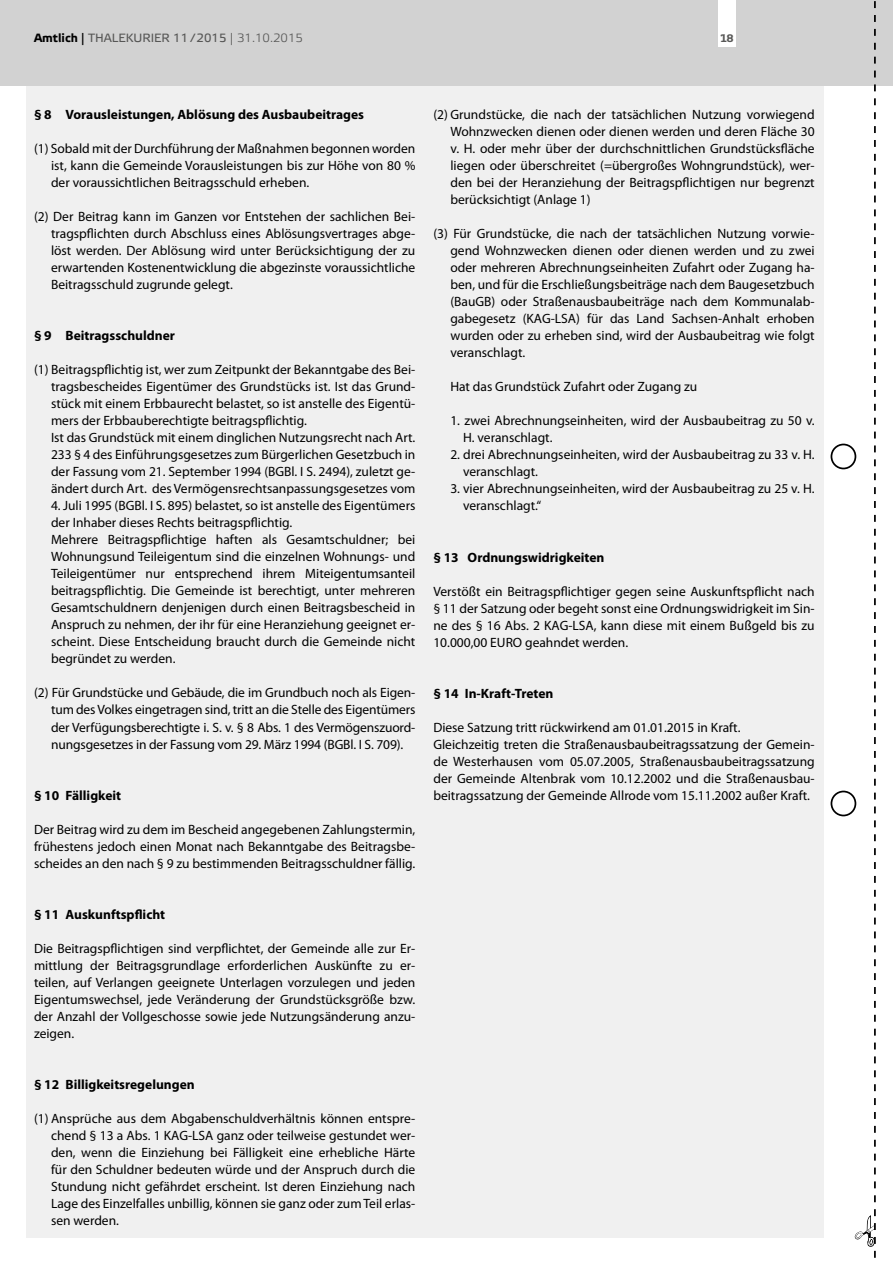
<style>
.page{position:relative;width:893px;height:1263px;background:#fff}
.page>*{position:absolute;margin:0;border:0;box-sizing:border-box;transform-origin:0 0}
.t1{font:13.5px/17px "Myriad Pro";color:#000;text-align:justify}
.t2{font:700 13.5px "Myriad Pro";color:#000}
.t3{font:12px "Elektra Text Pro";color:#575756}
.t4{font:900 10.5px "Diavlo";color:#575756}
.s1{font-weight:700;color:#000}
.s2{color:#000}
.s3{font-family:"Elektra Light Pro"}
</style>
<div class="page">
<div style="left:27px;top:0;width:797px;height:1237px;background:#f0f0f0"></div>
<div style="left:0;top:0;width:893px;height:85px;background:#d2d2d2"></div>
<div style="left:719px;top:0;width:17px;height:47px;background:#fff"></div>
<svg style="left:855px;top:1px;width:21px;height:1257px"></svg>
<div style="left:831px;top:444px;width:25px;height:25px;border:2px solid #000;border-radius:50%"></div>
<div style="left:831px;top:791px;width:25px;height:25px;border:2px solid #000;border-radius:50%"></div>
<p class="t3" style="left:34px;top:32px;width:270px"><span class="s1">Amtlich</span> <span class="s2">|</span> THALEKURIER 11/2015 <span class="s3">| 31.10.2015</span></p>
<p class="t4" style="left:720px;top:31px;width:15px">18</p>
<p class="t2" style="left:34px;top:107px;width:332px">§ 8 Vorausleistungen, Ablösung des Ausbaubeitrages</p>
<p class="t1" style="left:51px;top:140px;width:366px;text-indent:-17px">(1) Sobald mit der Durchführung der Maßnahmen begonnen worden ist, kann die Gemeinde Vorausleistungen bis zur Höhe von 80 % der voraussichtlichen Beitragsschuld erheben.</p>
<p class="t1" style="left:51px;top:208px;width:366px;text-indent:-17px">(2) Der Beitrag kann im Ganzen vor Entstehen der sachlichen Bei&shy;tragspflichten durch Abschluss eines Ablösungsvertrages abge&shy;löst werden. Der Ablösung wird unter Berücksichtigung der zu erwartenden Kostenentwicklung die abgezinste voraussichtliche Beitragsschuld zugrunde gelegt.</p>
<p class="t2" style="left:34px;top:328px;width:143px">§ 9 Beitragsschuldner</p>
<p class="t1" style="left:51px;top:361px;width:366px;text-align:left;text-indent:-17px">(1) Beitragspflichtig ist, wer zum Zeitpunkt der Bekanntgabe des Bei&shy;tragsbescheides Eigentümer des Grundstücks ist. Ist das Grund&shy;stück mit einem Erbbaurecht belastet, so ist anstelle des Eigentü&shy;mers der Erbbauberechtigte beitragspflichtig.<br>Ist das Grundstück mit einem dinglichen Nutzungsrecht nach Art.<br>233 § 4 des Einführungsgesetzes zum Bürgerlichen Gesetzbuch in der Fassung vom 21. September 1994 (BGBl. I S. 2494), zuletzt ge&shy;ändert durch Art. des Vermögensrechtsanpassungsgesetzes vom</p>
<p class="t1" style="left:51px;top:498px;width:366px;text-align:left">4. Juli 1995 (BGBl. I S. 895) belastet, so ist anstelle des Eigentümers der Inhaber dieses Rechts beitragspflichtig.<br>Mehrere Beitragspflichtige haften als Gesamtschuldner; bei Wohnungsund Teileigentum sind die einzelnen Wohnungs- und Teileigentümer nur entsprechend ihrem Miteigentumsanteil beitragspflichtig. Die Gemeinde ist berechtigt, unter mehreren Gesamtschuldnern denjenigen durch einen Beitragsbescheid in Anspruch zu nehmen, der ihr für eine Heranziehung geeignet er&shy;scheint. Diese Entscheidung braucht durch die Gemeinde nicht begründet zu werden.</p>
<p class="t1" style="left:51px;top:685px;width:366px;text-indent:-17px">(2) Für Grundstücke und Gebäude, die im Grundbuch noch als Eigen&shy;tum des Volkes eingetragen sind, tritt an die Stelle des Eigentümers der Verfügungsberechtigte i. S. v. § 8 Abs. 1 des Vermögenszuord&shy;nungsgesetzes in der Fassung vom 29. März 1994 (BGBl. I S. 709).</p>
<p class="t2" style="left:34px;top:787px;width:89px">§ 10 Fälligkeit</p>
<p class="t1" style="left:34px;top:821px;width:383px">Der Beitrag wird zu dem im Bescheid angegebenen Zahlungstermin, frühestens jedoch einen Monat nach Bekanntgabe des Beitragsbe&shy;scheides an den nach § 9 zu bestimmenden Beitragsschuldner fällig.</p>
<p class="t2" style="left:34px;top:906px;width:133px">§ 11 Auskunftspflicht</p>
<p class="t1" style="left:34px;top:940px;width:383px">Die Beitragspflichtigen sind verpflichtet, der Gemeinde alle zur Er&shy;mittlung der Beitragsgrundlage erforderlichen Auskünfte zu er&shy;teilen, auf Verlangen geeignete Unterlagen vorzulegen und jeden Eigentumswechsel, jede Veränderung der Grundstücksgröße bzw. der Anzahl der Vollgeschosse sowie jede Nutzungsänderung anzu&shy;zeigen.</p>
<p class="t2" style="left:34px;top:1077px;width:162px">§ 12 Billigkeitsregelungen</p>
<p class="t1" style="left:51px;top:1110px;width:366px;text-indent:-17px">(1) Ansprüche aus dem Abgabenschuldverhältnis können entspre&shy;chend § 13 a Abs. 1 KAG-LSA ganz oder teilweise gestundet wer&shy;den, wenn die Einziehung bei Fälligkeit eine erhebliche Härte für den Schuldner bedeuten würde und der Anspruch durch die Stundung nicht gefährdet erscheint. Ist deren Einziehung nach Lage des Einzelfalles unbillig, können sie ganz oder zum Teil erlas&shy;sen werden.</p>
<p class="t1" style="left:450px;top:106px;width:366px;text-indent:-17px">(2) Grundstücke, die nach der tatsächlichen Nutzung vorwiegend Wohnzwecken dienen oder dienen werden und deren Fläche 30 v. H. oder mehr über der durchschnittlichen Grundstücksfläche liegen oder überschreitet (=übergroßes Wohngrundstück), wer&shy;den bei der Heranziehung der Beitragspflichtigen nur begrenzt berücksichtigt (Anlage 1)</p>
<p class="t1" style="left:450px;top:226px;width:366px;text-indent:-17px">(3) Für Grundstücke, die nach der tatsächlichen Nutzung vorwie&shy;gend Wohnzwecken dienen oder dienen werden und zu zwei oder mehreren Abrechnungseinheiten Zufahrt oder Zugang ha&shy;ben, und für die Erschließungsbeiträge nach dem Baugesetzbuch (BauGB) oder Straßenausbaubeiträge nach dem Kommunalab&shy;gabegesetz (KAG-LSA) für das Land Sachsen-Anhalt erhoben wurden oder zu erheben sind, wird der Ausbaubeitrag wie folgt veranschlagt.</p>
<p class="t1" style="left:450px;top:379px;width:248px">Hat das Grundstück Zufahrt oder Zugang zu</p>
<p class="t1" style="left:463px;top:413px;width:353px;text-indent:-13px">1. zwei Abrechnungseinheiten, wird der Ausbaubeitrag zu 50 v.<br>H. veranschlagt.</p>
<p class="t1" style="left:463px;top:447px;width:353px;text-indent:-13px">2. drei Abrechnungseinheiten, wird der Ausbaubeitrag zu 33 v. H. veranschlagt.</p>
<p class="t1" style="left:463px;top:481px;width:353px;text-indent:-13px">3. vier Abrechnungseinheiten, wird der Ausbaubeitrag zu 25 v. H. veranschlagt.“</p>
<p class="t2" style="left:433px;top:549px;width:173px">§ 13 Ordnungswidrigkeiten</p>
<p class="t1" style="left:433px;top:583px;width:383px">Verstößt ein Beitragspflichtiger gegen seine Auskunftspflicht nach § 11 der Satzung oder begeht sonst eine Ordnungswidrigkeit im Sin&shy;ne des § 16 Abs. 2 KAG-LSA, kann diese mit einem Bußgeld bis zu 10.000,00 EURO geahndet werden.</p>
<p class="t2" style="left:433px;top:685px;width:122px">§ 14 In-Kraft-Treten</p>
<p class="t1" style="left:433px;top:719px;width:383px;text-align:left">Diese Satzung tritt rückwirkend am 01.01.2015 in Kraft.<br>Gleichzeitig treten die Straßenausbaubeitragssatzung der Gemein&shy;de Westerhausen vom 05.07.2005, Straßenausbaubeitragssatzung der Gemeinde Altenbrak vom 10.12.2002 und die Straßenausbau&shy;beitragssatzung der Gemeinde Allrode vom 15.11.2002 außer Kraft.</p>
</div>
